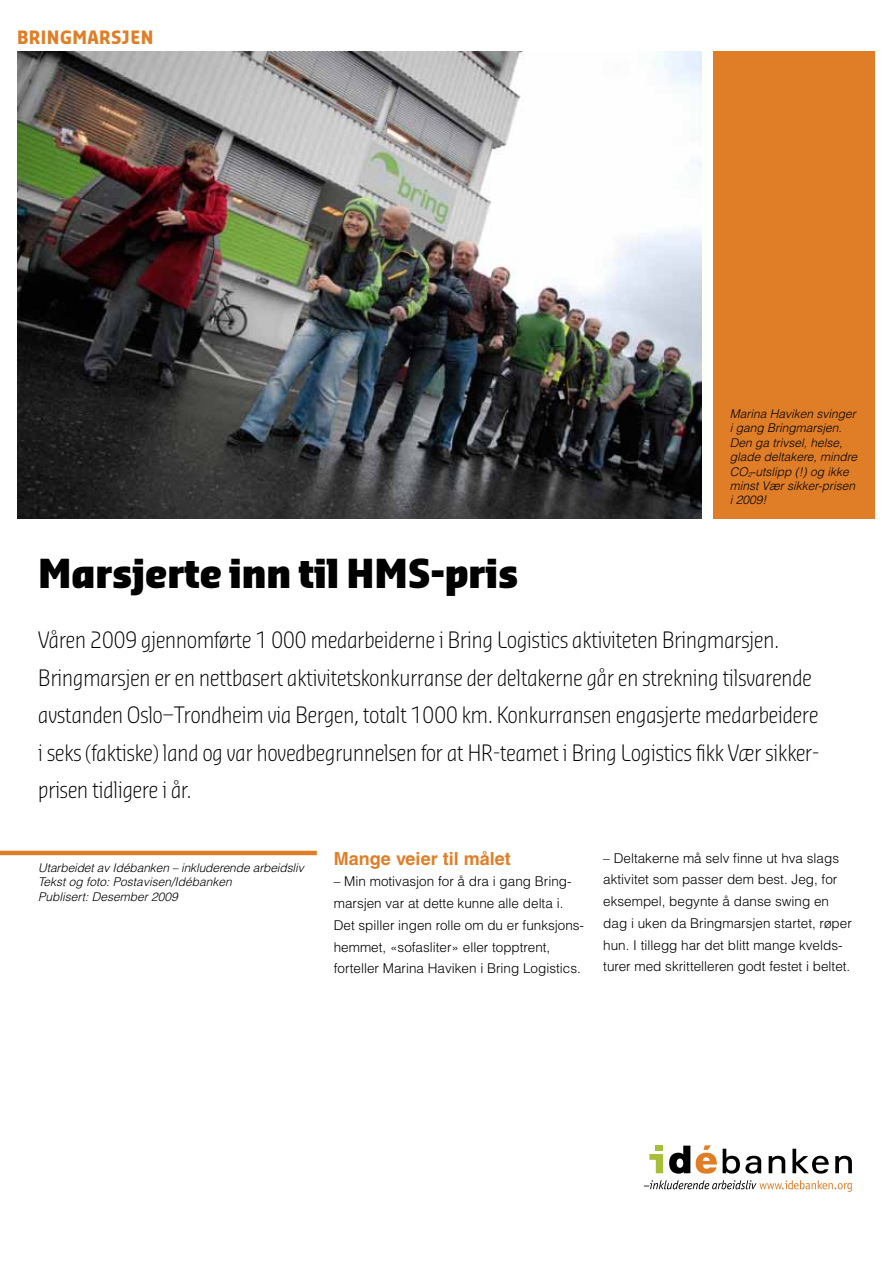
<style>
.page{position:relative;width:893px;height:1263px;background:#fff}
.page>*{position:absolute;margin:0;border:0;box-sizing:border-box;transform-origin:0 0}
.t1{font:900 39px "Sansa Con";color:#000}
.t2{font:300 22.05px/37.5px "Sansa Con";color:#000}
.t3{font:700 18px "Helvetica LT Std";color:#e07e27}
.t4{font:700 18px "Sansa Con";letter-spacing:.025em;color:#e07e27}
.t5{font:300 13.5px/21.8px "Helvetica";color:#000}
.t6{font:italic 300 12px/14.4px "Helvetica";color:#000}
</style>
<div class="page">
<img style="left:17px;top:51px;width:685px;height:468px">
<div style="left:713px;top:51px;width:161px;height:468px;background:#e07e27"></div>
<hr style="left:0;top:851px;width:317px;height:4px;background:#e07e27">
<svg style="left:644px;top:1180px;width:208px;height:12px"></svg>
<div style="left:655px;top:1145px;width:8px;height:6px;background:#a7be39"></div>
<svg style="left:649px;top:1154px;width:14px;height:19px"></svg>
<svg style="left:669px;top:1145px;width:21px;height:28px"></svg>
<svg style="left:696px;top:1145px;width:21px;height:28px"></svg>
<svg style="left:723px;top:1149px;width:38px;height:24px"></svg>
<svg style="left:769px;top:1156px;width:16px;height:17px"></svg>
<svg style="left:792px;top:1149px;width:37px;height:24px"></svg>
<svg style="left:835px;top:1156px;width:17px;height:17px"></svg>
<h3 class="t4" style="left:17px;top:26px;width:138px">BRINGMARSJEN</h3>
<p class="t6" style="left:730px;top:406px;width:129px">Marina Haviken svinger i gang Bringmarsjen.<br>Den ga trivsel, helse, glade deltakere, mindre<br>CO<sub>2</sub>-utslipp (!) og ikke minst Vær sikker-prisen i 2009!</p>
<h1 class="t1" style="left:38px;top:548px;width:482px">Marsjerte inn til HMS-pris</h1>
<p class="t2" style="left:38px;top:621px;width:783px">Våren 2009 gjennomførte 1 000 medarbeiderne i Bring Logistics aktiviteten Bringmarsjen.<br>Bringmarsjen er en nettbasert aktivitetskonkurranse der deltakerne går en strekning tilsvarende avstanden Oslo–Trondheim via Bergen, totalt 1000 km. Konkurransen engasjerte medarbeidere i seks (faktiske) land og var hovedbegrunnelsen for at HR-teamet i Bring Logistics fikk Vær sikker&shy;prisen tidligere i år.</p>
<p class="t6" style="left:38px;top:860px;width:267px">Utarbeidet av Idébanken – inkluderende arbeidsliv<br>Tekst og foto: Postavisen/Idébanken<br>Publisert: Desember 2009</p>
<h3 class="t3" style="left:334px;top:847px;width:178px">Mange veier til målet</h3>
<p class="t5" style="left:334px;top:871px;width:252px">– Min motivasjon for å dra i gang Bring&shy;marsjen var at dette kunne alle delta i.<br>Det spiller ingen rolle om du er funksjons&shy;hemmet, «sofasliter» eller topptrent, forteller Marina Haviken i Bring Logistics.</p>
<p class="t5" style="left:603px;top:847px;width:250px">– Deltakerne må selv finne ut hva slags aktivitet som passer dem best. Jeg, for eksempel, begynte å danse swing en dag i uken da Bringmarsjen startet, røper hun. I tillegg har det blitt mange kvelds&shy;turer med skrittelleren godt festet i beltet.</p>
</div>
